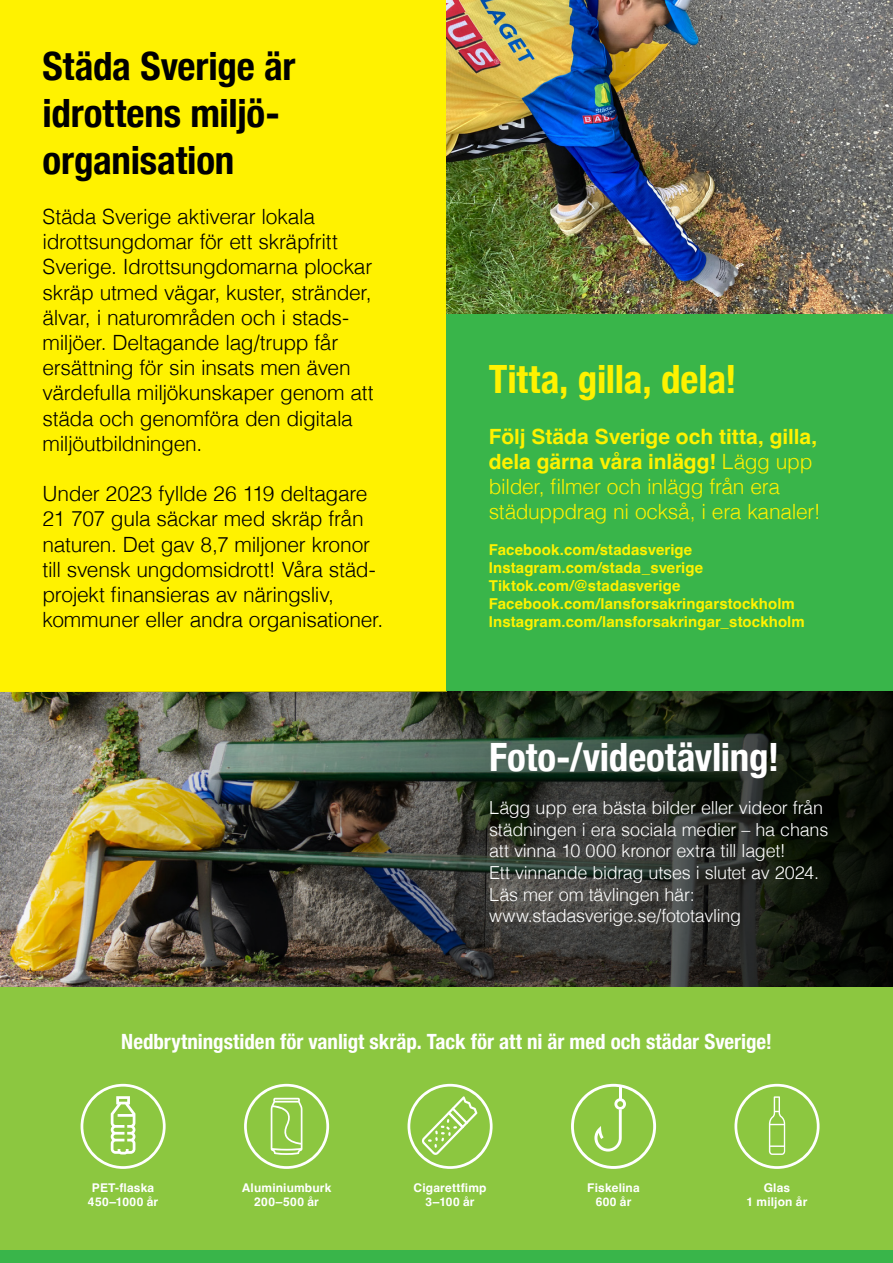
<style>
.page{position:relative;width:893px;height:1263px;background:#fff}
.page>*{position:absolute;margin:0;border:0;box-sizing:border-box;transform-origin:0 0}
.t1{font:700 condensed 39px/46.8px "Helvetica Neue";letter-spacing:-.005em;color:#000}
.t2{font:700 condensed 39px "Helvetica Neue";letter-spacing:-.005em;color:#fff}
.t3{font:700 condensed 39px "Helvetica Neue";letter-spacing:-.005em;color:#fff200}
.t4{font:300 21px/25.2px "Helvetica";letter-spacing:-.015em;color:#000}
.t5{font:300 21px/25.2px "Helvetica";letter-spacing:-.015em;color:#fff200}
.t6{font:700 condensed 21px "Helvetica Neue";color:#fff}
.t7{font:300 18px/21.6px "Helvetica";letter-spacing:-.015em;color:#fff}
.t8{font:700 15px/18px "Helvetica";letter-spacing:.005em;color:#fff200}
.t9{font:700 12px/14.4px "Helvetica";letter-spacing:.015em;color:#fff;text-align:center}
.s1{font-weight:700}
</style>
<div class="page">
<div style="left:0;top:959px;width:893px;height:295px;background:#8cc740"></div>
<div style="left:0;top:0;width:447px;height:691px;background:#fff200"></div>
<div style="left:447px;top:313px;width:446px;height:378px;background:#39b54a"></div>
<svg style="left:81px;top:1084px;width:85px;height:85px"></svg>
<svg style="left:244px;top:1084px;width:85px;height:85px"></svg>
<svg style="left:408px;top:1084px;width:85px;height:85px"></svg>
<svg style="left:571px;top:1084px;width:85px;height:85px"></svg>
<svg style="left:734px;top:1084px;width:85px;height:85px"></svg>
<div style="left:0;top:1250px;width:893px;height:13px;background:#39b54a"></div>
<img style="left:0;top:691px;width:893px;height:295px">
<img style="left:447px;top:0;width:446px;height:313px">
<h1 class="t1" style="left:43px;top:40px;width:254px">Städa Sverige är idrottens miljö&shy;organisation</h1>
<p class="t4" style="left:43px;top:202px;width:333px">Städa Sverige aktiverar lokala idrottsungdomar för ett skräpfritt Sverige. Idrottsungdomarna plockar skräp utmed vägar, kuster, stränder, älvar, i naturområden och i stads&shy;miljöer. Deltagande lag/trupp får ersättning för sin insats men även värdefulla miljökunskaper genom att städa och genomföra den digitala miljöutbildningen.</p>
<p class="t4" style="left:43px;top:480px;width:342px">Under 2023 fyllde 26 119 deltagare 21 707 gula säckar med skräp från naturen. Det gav 8,7 miljoner kronor till svensk ungdomsidrott! Våra städ&shy;projekt finansieras av näringsliv, kommuner eller andra organisationer.</p>
<h1 class="t3" style="left:489px;top:347px;width:249px">Titta, gilla, dela!</h1>
<p class="t5" style="left:489px;top:422px;width:333px"><span class="s1">Följ Städa Sverige och titta, gilla, dela gärna våra inlägg!</span> Lägg upp bilder, filmer och inlägg från era städuppdrag ni också, i era kanaler!</p>
<p class="t8" style="left:489px;top:543px;width:317px">Facebook.com/stadasverige Instagram.com/stada_sverige Tiktok.com/@stadasverige Facebook.com/lansforsakringarstockholm Instagram.com/lansforsakringar_stockholm</p>
<h1 class="t2" style="left:489px;top:725px;width:292px">Foto-/videotävling!</h1>
<p class="t7" style="left:489px;top:796px;width:341px">Lägg upp era bästa bilder eller videor från städningen i era sociala medier – ha chans att vinna 10 000 kronor extra till laget!<br>Ett vinnande bidrag utses i slutet av 2024.<br>Läs mer om tävlingen här: www.stadasverige.se/fototavling</p>
<p class="t6" style="left:121px;top:1024px;width:652px">Nedbrytningstiden för vanligt skräp. Tack för att ni är med och städar Sverige!</p>
<p class="t9" style="left:88px;top:1182px;width:72px">PET-flaska<br>450–1000 år</p>
<p class="t9" style="left:242px;top:1182px;width:91px">Aluminiumburk<br>200–500 år</p>
<p class="t9" style="left:414px;top:1182px;width:75px">Cigarettfimp<br>3–100 år</p>
<p class="t9" style="left:587px;top:1182px;width:54px">Fiskelina<br>600 år</p>
<p class="t9" style="left:747px;top:1182px;width:62px">Glas<br>1 miljon år</p>
</div>
